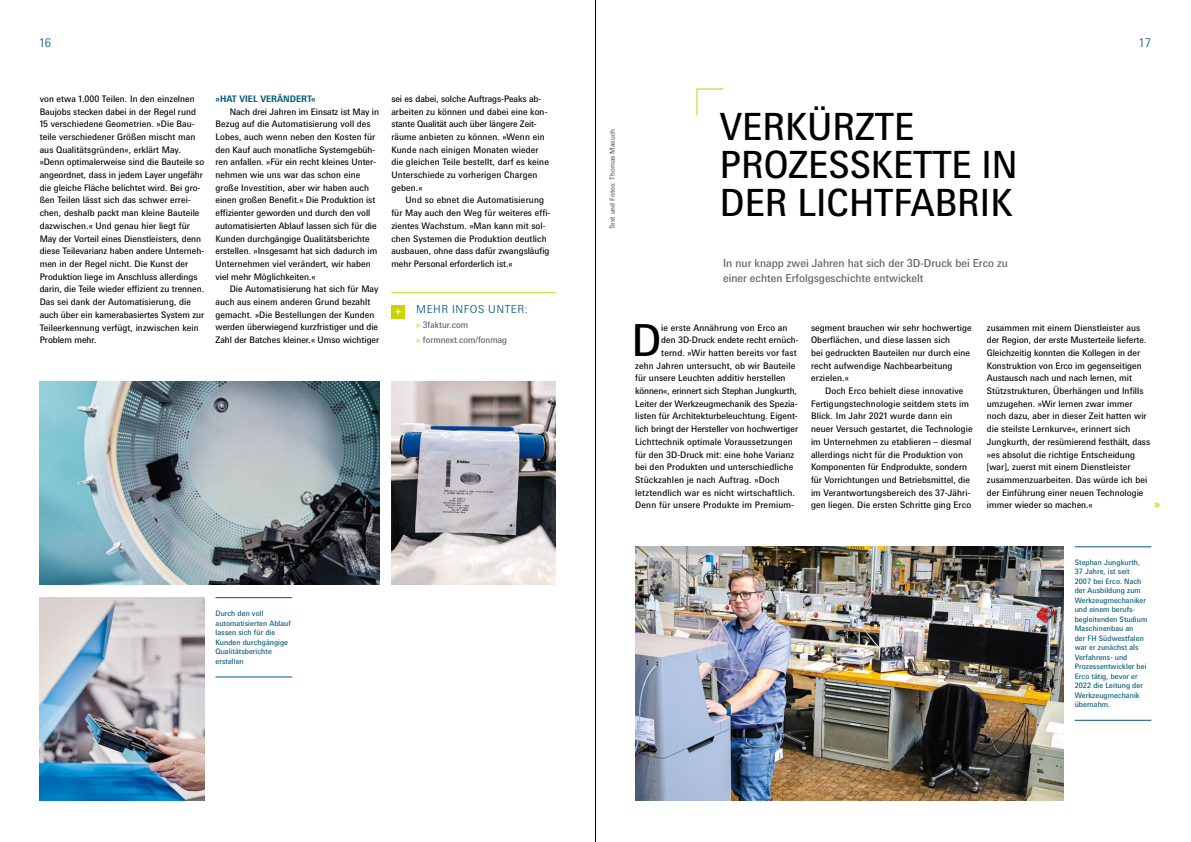
<style>
.page{position:relative;width:1191px;height:842px;background:#fff}
.page>*{position:absolute;margin:0;border:0;box-sizing:border-box;transform-origin:0 0}
.t1{font:44.1px "Messe Univers";color:#000}
.t2{font:37.5px/38.1px "Messe Univers";color:#000}
.t3{font:300 12px "Messe Univers";color:#025876}
.t4{font:700 12px "Messe Univers";color:#c8d300}
.t5{font:11px/15.1px "Messe Univers";color:#5c6062}
.t6{font:300 11px "Messe Univers";letter-spacing:.04em;color:#025876}
.t7{font:9px/12.7px "Messe Univers";letter-spacing:.01em;color:#000}
.t8{font:9px "Messe Univers";letter-spacing:-.01em;color:#000}
.t9{font:9px/15.1px "Messe Univers";color:#5c6062}
.t10{font:700 9px "Messe Univers";color:#025876}
.t11{font:7.5px/9.5px "Messe Univers";letter-spacing:.01em;color:#025876}
.t12{font:7px "Messe Univers";letter-spacing:.01em;color:#5c6062}
.s1{color:#c8d300}
</style>
<div class="page">
<img style="left:635px;top:546px;width:428px;height:254px">
<img style="left:40px;top:597px;width:164px;height:203px">
<img style="left:40px;top:381px;width:340px;height:203px">
<img style="left:391px;top:381px;width:165px;height:203px">
<svg style="left:696px;top:88px;width:28px;height:28px"></svg>
<hr style="left:391px;top:292px;width:165px;height:1px;background:#c8d300">
<div style="left:391px;top:305px;width:14px;height:14px;background:#c8d300"></div>
<svg style="left:395px;top:309px;width:6px;height:5px"></svg>
<hr style="left:215px;top:677px;width:77px;height:1px;background:#025876">
<hr style="left:215px;top:597px;width:77px;height:1px;background:#025876">
<hr style="left:1074px;top:720px;width:77px;height:1px;background:#025876">
<hr style="left:1074px;top:546px;width:77px;height:1px;background:#025876">
<hr style="left:595px;top:0;width:1px;height:842px;background:#000">
<h3 class="t3" style="left:40px;top:35px;width:13px">16</h3>
<h3 class="t3" style="left:1139px;top:35px;width:13px">17</h3>
<p class="t7" style="left:40px;top:92px;width:166px">von etwa 1.000 Teilen. In den einzelnen Baujobs stecken dabei in der Regel rund 15 verschiedene Geometrien. »Die Bau&shy;teile verschiedener Größen mischt man aus Qualitätsgründen«, erklärt May. »Denn optimalerweise sind die Bauteile so angeordnet, dass in jedem Layer ungefähr die gleiche Fläche belichtet wird. Bei gro&shy;ßen Teilen lässt sich das schwer errei&shy;chen, deshalb packt man kleine Bauteile dazwischen.« Und genau hier liegt für May der Vorteil eines Dienstleisters, denn diese Teilevarianz haben andere Unterneh&shy;men in der Regel nicht. Die Kunst der Produktion liege im Anschluss allerdings darin, die Teile wieder effizient zu trennen.<br>Das sei dank der Automatisierung, die auch über ein kamerabasiertes System zur Teileerkennung verfügt, inzwischen kein Problem mehr.</p>
<p class="t10" style="left:215px;top:93px;width:101px">»HAT VIEL VERÄNDERT«</p>
<p class="t7" style="left:215px;top:105px;width:165px;text-indent:14px">Nach drei Jahren im Einsatz ist May in Bezug auf die Automatisierung voll des Lobes, auch wenn neben den Kosten für den Kauf auch monatliche Systemgebüh&shy;ren anfallen. »Für ein recht kleines Unter&shy;nehmen wie uns war das schon eine große Investition, aber wir haben auch einen großen Benefit.« Die Produktion ist effizienter geworden und durch den voll automatisierten Ablauf lassen sich für die Kunden durchgängige Qualitätsberichte erstellen. »Insgesamt hat sich dadurch im Unternehmen viel verändert, wir haben viel mehr Möglichkeiten.«</p>
<p class="t7" style="left:215px;top:283px;width:165px;text-indent:14px">Die Automatisierung hat sich für May auch aus einem anderen Grund bezahlt gemacht. »Die Bestellungen der Kunden werden überwiegend kurzfristiger und die Zahl der Batches kleiner.« Umso wichtiger</p>
<p class="t7" style="left:391px;top:92px;width:159px">sei es dabei, solche Auftrags-Peaks ab-- arbeiten zu können und dabei eine kon&shy;stante Qualität auch über längere Zeit&shy;räume anbieten zu können. »Wenn ein Kunde nach einigen Monaten wieder die gleichen Teile bestellt, darf es keine Unterschiede zu vorherigen Chargen geben.«</p>
<p class="t7" style="left:391px;top:194px;width:160px;text-indent:14px">Und so ebnet die Automatisierung für May auch den Weg für weiteres effi&shy;zientes Wachstum. »Man kann mit sol&shy;chen Systemen die Produktion deutlich ausbauen, ohne dass dafür zwangsläufig mehr Personal erforderlich ist.«</p>
<p class="t6" style="left:416px;top:302px;width:113px">MEHR INFOS UNTER:</p>
<p class="t9" style="left:416px;top:317px;width:92px"><span class="s1">»</span> 3faktur.com<br><span class="s1">»</span> formnext.com/fonmag</p>
<p class="t11" style="left:215px;top:609px;width:77px">Durch den voll automatisierten Ablauf lassen sich für die<br>Kunden durchgängige<br>Qualitätsberichte erstellen</p>
<p class="t12" style="left:608px;top:229px;width:101px;rotate:-90deg">Text und Fotos: Thomas Masuch</p>
<h2 class="t2" style="left:720px;top:107px;width:299px">VERKÜRZTE<br>PROZESSKETTE IN<br>DER LICHTFABRIK</h2>
<p class="t5" style="left:723px;top:255px;width:286px">In nur knapp zwei Jahren hat sich der 3D-Druck bei Erco zu einer echten Erfolgsgeschichte entwickelt</p>
<h1 class="t1" style="left:631px;top:313px;width:31px">D</h1>
<p class="t7" style="left:661px;top:321px;width:128px">ie erste Annährung von Erco an</p>
<p class="t7" style="left:661px;top:333px;width:139px">den 3D-Druck endete recht ernüch-</p>
<p class="t7" style="left:661px;top:346px;width:137px">ternd. »Wir hatten bereits vor fast</p>
<p class="t7" style="left:635px;top:359px;width:162px">zehn Jahren untersucht, ob wir Bauteile</p>
<p class="t7" style="left:635px;top:372px;width:152px">für unsere Leuchten additiv herstellen</p>
<p class="t8" style="left:635px;top:385px;width:163px">können«, erinnert sich Stephan Jungkurth,</p>
<p class="t7" style="left:635px;top:397px;width:163px">Leiter der Werkzeugmechanik des Spezia-</p>
<p class="t7" style="left:635px;top:410px;width:164px">listen für Architekturbeleuchtung. Eigent-</p>
<p class="t7" style="left:635px;top:422px;width:164px">lich bringt der Hersteller von hochwertiger</p>
<p class="t7" style="left:635px;top:435px;width:159px">Lichttechnik optimale Voraussetzungen</p>
<p class="t7" style="left:635px;top:448px;width:161px">für den 3D-Druck mit: eine hohe Varianz</p>
<p class="t7" style="left:635px;top:460px;width:160px">bei den Produkten und unterschiedliche</p>
<p class="t7" style="left:635px;top:473px;width:146px">Stückzahlen je nach Auftrag. »Doch</p>
<p class="t7" style="left:635px;top:486px;width:161px">letztendlich war es nicht wirtschaftlich.</p>
<p class="t7" style="left:635px;top:499px;width:160px">Denn für unsere Produkte im Premium-</p>
<p class="t7" style="left:811px;top:321px;width:162px">segment brauchen wir sehr hochwertige<br>Oberflächen, und diese lassen sich<br>bei gedruckten Bauteilen nur durch eine recht aufwendige Nachbearbeitung erzielen.«</p>
<p class="t7" style="left:811px;top:384px;width:163px;text-indent:14px">Doch Erco behielt diese innovative Fertigungstechnologie seitdem stets im Blick. Im Jahr 2021 wurde dann ein neuer Versuch gestartet, die Technologie im Unternehmen zu etablieren – diesmal allerdings nicht für die Produktion von Komponenten für Endprodukte, sondern für Vorrichtungen und Betriebsmittel, die im Verantwortungsbereich des 37-Jähri&shy;gen liegen. Die ersten Schritte ging Erco</p>
<p class="t7" style="left:986px;top:321px;width:165px">zusammen mit einem Dienstleister aus der Region, der erste Musterteile lieferte.<br>Gleichzeitig konnten die Kollegen in der Konstruktion von Erco im gegenseitigen Austausch nach und nach lernen, mit Stützstrukturen, Überhängen und Infills umzugehen. »Wir lernen zwar immer noch dazu, aber in dieser Zeit hatten wir die steilste Lernkurve«, erinnert sich Jungkurth, der resümierend festhält, dass »es absolut die richtige Entscheidung [war], zuerst mit einem Dienstleister zusammenzuarbeiten. Das würde ich bei der Einführung einer neuen Technologie immer wieder so machen.«</p>
<h3 class="t4" style="left:1154px;top:497px;width:7px">»</h3>
<p class="t11" style="left:1074px;top:557px;width:74px">Stephan Jungkurth,<br>37 Jahre, ist seit<br>2007 bei Erco. Nach der Ausbildung zum<br>Werkzeugmechaniker und einem berufs&shy;begleitenden Studium<br>Maschinenbau an<br>der FH Südwestfalen war er zunächst als<br>Verfahrens- und<br>Prozessentwickler bei<br>Erco tätig, bevor er<br>2022 die Leitung der<br>Werkzeugmechanik übernahm.</p>
</div>
